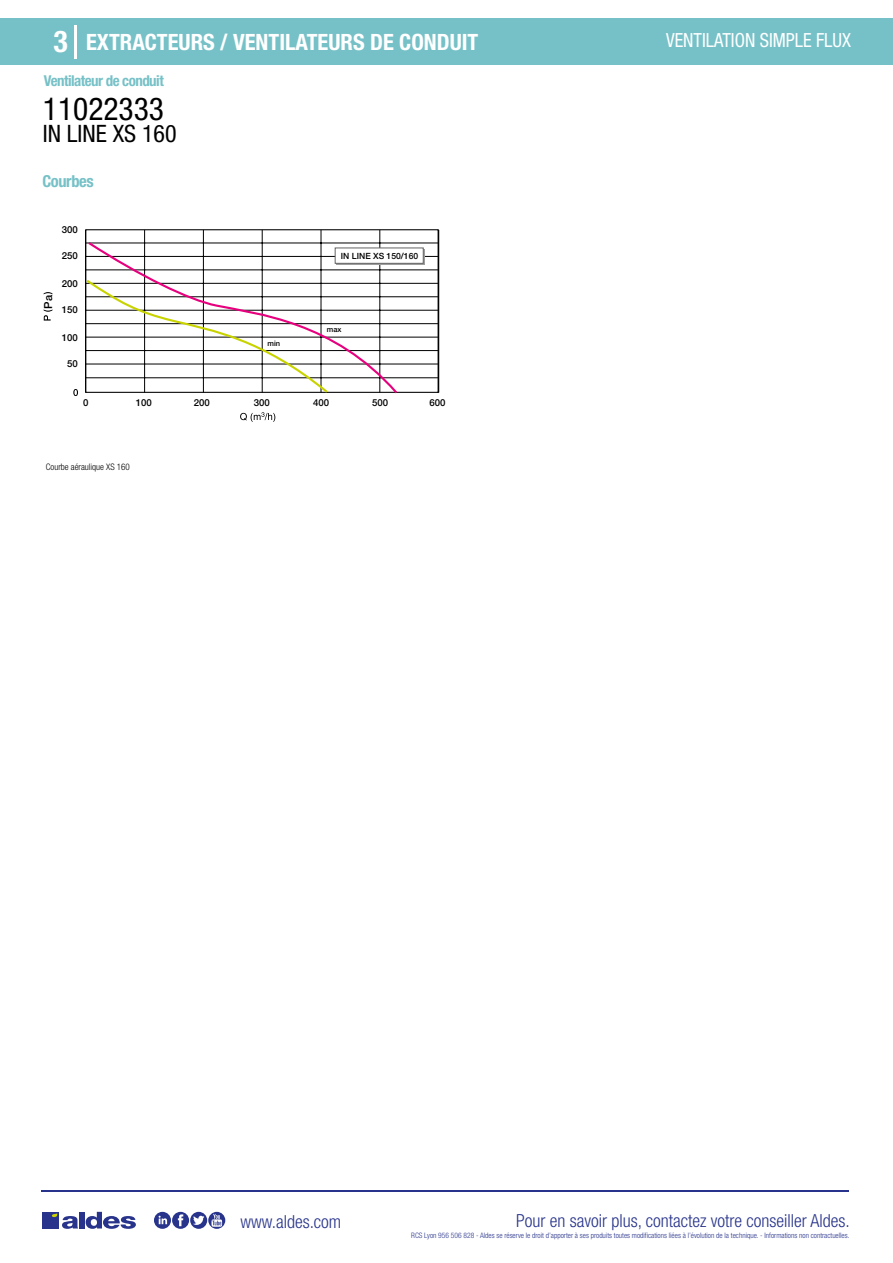
<style>
.page{position:relative;width:893px;height:1263px;background:#fff}
.page>*{position:absolute;margin:0;border:0;box-sizing:border-box;transform-origin:0 0}
.t1{font:condensed 31.5px "Helvetica Neue LT Std";color:#000}
.t2{font:700 condensed 30px "Helvetica Neue LT Std";color:#fff}
.t3{font:condensed 24px "Helvetica Neue LT Std";color:#000}
.t4{font:700 condensed 22.5px "Helvetica Neue LT Std";color:#fff}
.t5{font:condensed 19.5px "Helvetica Neue LT Std";color:#fff;scale:.95 1}
.t6{font:300 condensed 18px "Helvetica Neue";color:#28348b}
.t7{font:700 condensed 16.5px "Helvetica Neue LT Std";letter-spacing:-.025em;color:#76c1c7}
.t8{font:700 condensed 15px "Helvetica Neue LT Std";letter-spacing:-.035em;color:#76c1c7}
.t9{font:500 11.1px "Helvetica Neue";color:#000}
.t10{font:500 9.6px "Helvetica Neue";color:#000}
.t11{font:300 condensed 9px "Helvetica Neue";color:#000}
.t12{font:500 8.55px "Helvetica Neue";color:#000}
.t13{font:300 condensed 7.5px "Helvetica Neue";color:#28348b}
.t14{font:500 7.5px "Helvetica Neue";color:#000}
</style>
<div class="page">
<div style="left:0;top:18px;width:893px;height:46px;background:#76c1c7"></div>
<hr style="left:74px;top:25px;width:2px;height:33px;background:#fff">
<hr style="left:41px;top:1190px;width:808px;height:1px;background:#28348b">
<svg style="left:154px;top:1212px;width:71px;height:17px"></svg>
<div style="left:42px;top:1212px;width:17px;height:16px;background:#28348b"></div>
<div style="left:79px;top:1212px;width:5px;height:16px;background:#28348b"></div>
<svg style="left:86px;top:1212px;width:50px;height:17px"></svg>
<svg style="left:52px;top:1213px;width:26px;height:16px"></svg>
<svg style="left:240px;top:412px;width:35px;height:10px"></svg>
<hr style="left:86px;top:377px;width:352px;height:1px;background:#000">
<hr style="left:86px;top:243px;width:352px;height:1px;background:#000">
<hr style="left:86px;top:364px;width:352px;height:1px;background:#000">
<hr style="left:86px;top:350px;width:352px;height:1px;background:#000">
<hr style="left:86px;top:337px;width:352px;height:1px;background:#000">
<hr style="left:86px;top:323px;width:352px;height:1px;background:#000">
<hr style="left:86px;top:310px;width:352px;height:1px;background:#000">
<hr style="left:86px;top:296px;width:352px;height:1px;background:#000">
<hr style="left:86px;top:283px;width:352px;height:1px;background:#000">
<hr style="left:86px;top:270px;width:352px;height:1px;background:#000">
<hr style="left:86px;top:256px;width:352px;height:1px;background:#000">
<hr style="left:144px;top:230px;width:1px;height:163px;background:#000">
<hr style="left:203px;top:230px;width:1px;height:163px;background:#000">
<hr style="left:262px;top:230px;width:1px;height:163px;background:#000">
<hr style="left:321px;top:230px;width:1px;height:163px;background:#000">
<hr style="left:380px;top:230px;width:1px;height:163px;background:#000">
<div style="left:85px;top:229px;width:354px;height:164px;border:1px solid #000"></div>
<svg style="left:73px;top:389px;width:5px;height:7px"></svg>
<svg style="left:44px;top:309px;width:8px;height:12px"></svg>
<svg style="left:44px;top:292px;width:8px;height:2px"></svg>
<svg style="left:86px;top:240px;width:313px;height:154px"></svg>
<svg style="left:85px;top:278px;width:245px;height:116px"></svg>
<div style="left:337px;top:250px;width:88px;height:15px;background:#787777"></div>
<div style="left:335px;top:248px;width:88px;height:16px;background:#fff;border:1px solid #646363"></div>
<h2 class="t2" style="left:54px;top:24px;width:16px">3</h2>
<h3 class="t4" style="left:86px;top:28px;width:394px">EXTRACTEURS / VENTILATEURS DE CONDUIT</h3>
<h3 class="t5" style="left:666px;top:29px;width:196px">VENTILATION SIMPLE FLUX</h3>
<h3 class="t8" style="left:44px;top:71px;width:121px">Ventilateur de conduit</h3>
<h1 class="t1" style="left:43px;top:91px;width:122px">11022333</h1>
<h3 class="t3" style="left:43px;top:120px;width:135px">IN LINE XS 160</h3>
<h3 class="t7" style="left:43px;top:171px;width:53px">Courbes</h3>
<h3 class="t9" style="left:41px;top:309px;width:15px;rotate:-90deg">Pa</h3>
<p class="t10" style="left:62px;top:224px;width:18px">300</p>
<p class="t10" style="left:62px;top:250px;width:18px">250</p>
<p class="t10" style="left:62px;top:277px;width:18px">200</p>
<p class="t10" style="left:62px;top:304px;width:18px">150</p>
<p class="t10" style="left:62px;top:332px;width:18px">100</p>
<p class="t10" style="left:67px;top:358px;width:12px">50</p>
<p class="t14" style="left:268px;top:339px;width:14px">min</p>
<p class="t12" style="left:341px;top:251px;width:79px">IN LINE XS 150/160</p>
<p class="t14" style="left:327px;top:325px;width:16px">max</p>
<p class="t10" style="left:83px;top:397px;width:7px">0</p>
<p class="t10" style="left:136px;top:397px;width:18px">100</p>
<p class="t10" style="left:194px;top:397px;width:18px">200</p>
<p class="t10" style="left:254px;top:397px;width:18px">300</p>
<p class="t10" style="left:313px;top:397px;width:18px">400</p>
<p class="t10" style="left:372px;top:397px;width:18px">500</p>
<p class="t10" style="left:429px;top:397px;width:18px">600</p>
<p class="t11" style="left:46px;top:461px;width:85px">Courbe aéraulique XS 160</p>
<h3 class="t6" style="left:240px;top:1211px;width:102px">www.aldes.com</h3>
<h3 class="t6" style="left:516px;top:1211px;width:335px">Pour en savoir plus, contactez votre conseiller Aldes.</h3>
<p class="t13" style="left:411px;top:1230px;width:440px">RCS Lyon 956 506 828 - Aldes se réserve le droit d’apporter à ses produits toutes modifications liées à l’évolution de la technique. - Informations non contractuelles.</p>
</div>
